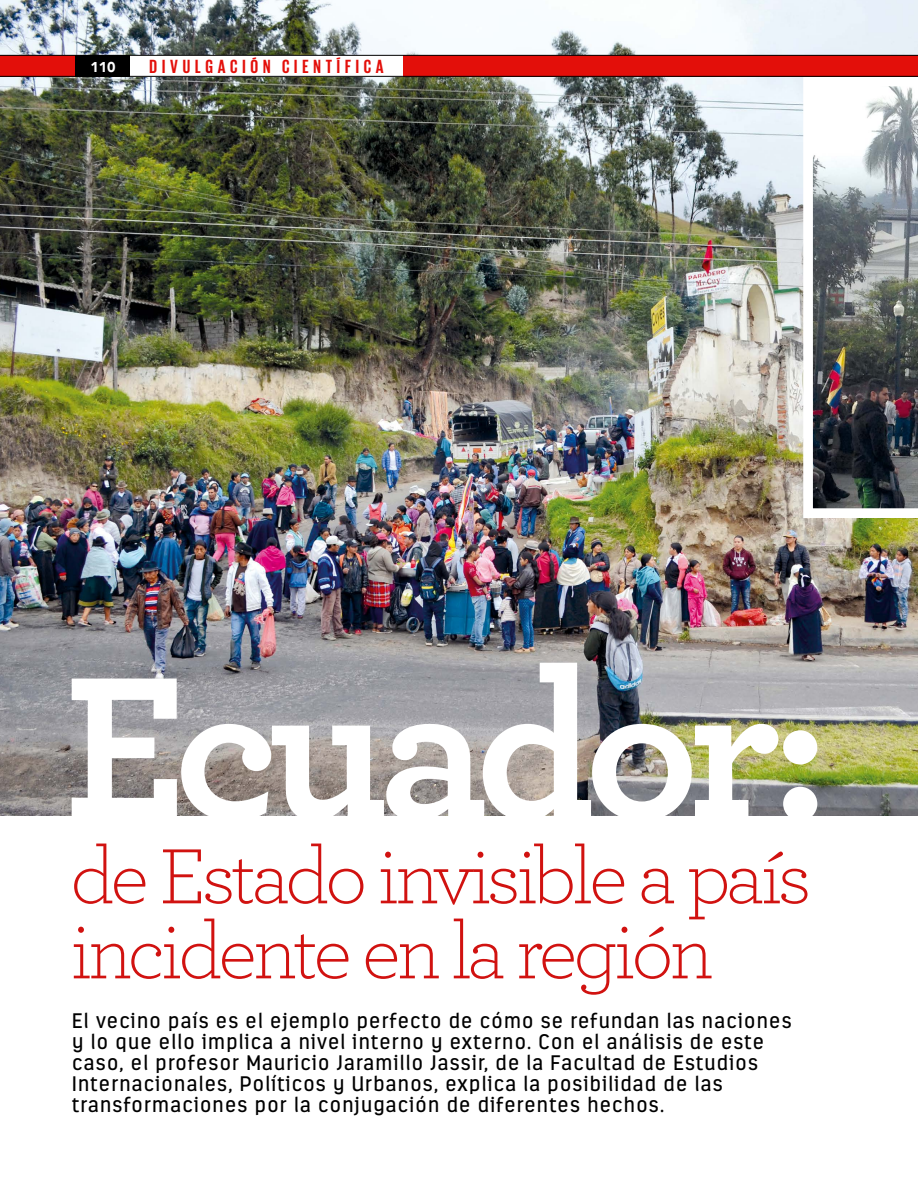
<style>
.page{position:relative;width:918px;height:1188px;background:#fff}
.page>*{position:absolute;margin:0;border:0;box-sizing:border-box;transform-origin:0 0}
.t1{font:700 213.9px "Archer";letter-spacing:-.055em;color:#fff}
.t2{font:300 81.9px/75px "Archer";letter-spacing:-.05em;color:#d11210}
.t3{font:21px/21px "Estandar";letter-spacing:.06em;color:#000}
.t4{font:700 19.5px "Giorgio Sans";letter-spacing:.25em;color:#e30f0a}
.t5{font:900 14.25px "Avenir";color:#fff}
</style>
<div class="page">
<img style="left:0;top:0;width:918px;height:815px">
<img style="left:803px;top:77px;width:115px;height:441px">
<svg style="left:0;top:55px;width:918px;height:22px"></svg>
<p class="t5" style="left:90px;top:55px;width:27px">110</p>
<p class="t4" style="left:150px;top:57px;width:236px">DIVULGACIÓN CIENTÍFICA</p>
<h1 class="t1" style="left:64px;top:579px;width:768px">Ecuador:</h1>
<h2 class="t2" style="left:70px;top:835px;width:742px">de Estado invisible a país incidente en la región</h2>
<p class="t3" style="left:72px;top:1010px;width:721px">El vecino país es el ejemplo perfecto de cómo se refundan las naciones y lo que ello implica a nivel interno y externo. Con el análisis de este caso, el profesor Mauricio Jaramillo Jassir, de la Facultad de Estudios Internacionales, Políticos y Urbanos, explica la posibilidad de las transformaciones por la conjugación de diferentes hechos.</p>
</div>
